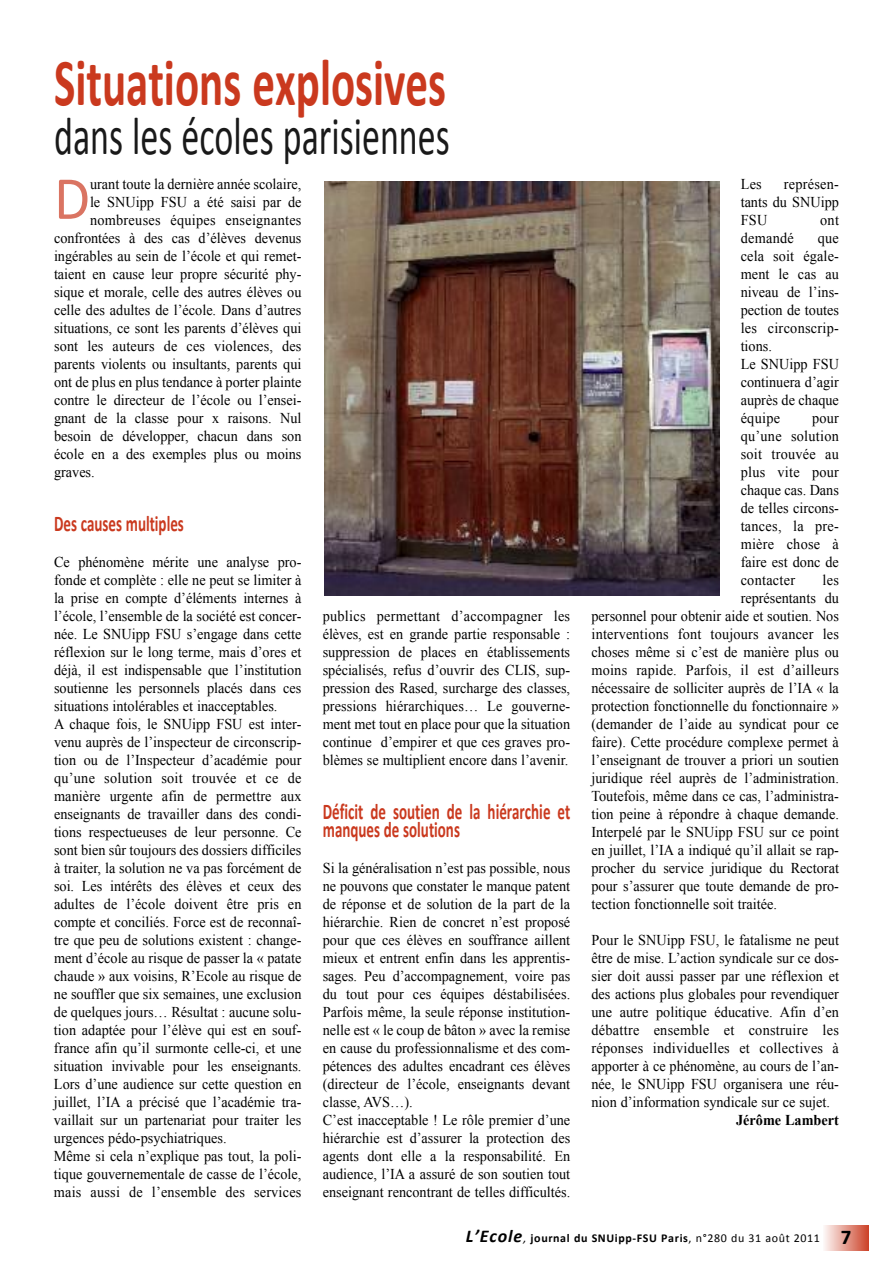
<style>
.page{position:relative;width:893px;height:1263px;background:#fff}
.page>*{position:absolute;margin:0;border:0;box-sizing:border-box;transform-origin:0 0}
.t1{font:700 67.5px "Calibri";color:#ca391e;scale:.67 1}
.t2{font:61.8px "Calibri";color:#da7462;scale:.95 1}
.t3{font:54px "Calibri";color:#191919;scale:.67 1}
.t4{font:700 22.5px/18px "Calibri";color:#ca391e;scale:.67 1}
.t5{font:15px/18px "Times New Roman";color:#000;text-align:justify;scale:.95 1}
.t6{font:15px "Times New Roman";letter-spacing:.02em;color:#000;scale:.95 1}
.t7{font:700 15px "Times New Roman";color:#000;scale:.95 1}
.t8{font:700 12px "Calibri";letter-spacing:.05em;color:#000}
.s1{font-style:italic;font-size:18px}
.s2{font-weight:400;font-style:italic}
.s3{font-weight:400}
.s4{font-size:21px}
</style>
<div class="page">
<div style="left:823px;top:1225px;width:46px;height:25px;background:linear-gradient(to right,#fdf9f8,#cd462d)"></div>
<img style="left:324px;top:181px;width:395px;height:414px">
<h1 class="t1" style="left:54px;top:40px;width:587px">Situations explosives</h1>
<h3 class="t3" style="left:54px;top:103px;width:592px">dans les écoles parisiennes</h3>
<h2 class="t2" style="left:54px;top:160px;width:40px">D</h2>
<p class="t5" style="left:90px;top:175px;width:224px">urant toute la dernière année scolaire,</p>
<p class="t5" style="left:90px;top:193px;width:224px">le SNUipp FSU a été saisi par de</p>
<p class="t6" style="left:90px;top:212px;width:224px">nombreuses équipes enseignantes</p>
<p class="t5" style="left:54px;top:229px;width:262px">confrontées à des cas d’élèves devenus</p>
<p class="t5" style="left:54px;top:247px;width:262px">ingérables au sein de l’école et qui remet-</p>
<p class="t5" style="left:54px;top:265px;width:262px">taient en cause leur propre sécurité phy-</p>
<p class="t5" style="left:54px;top:283px;width:262px">sique et morale, celle des autres élèves ou</p>
<p class="t5" style="left:54px;top:301px;width:262px">celle des adultes de l’école. Dans d’autres</p>
<p class="t5" style="left:54px;top:319px;width:262px">situations, ce sont les parents d’élèves qui</p>
<p class="t5" style="left:54px;top:337px;width:262px">sont les auteurs de ces violences, des</p>
<p class="t5" style="left:54px;top:355px;width:262px">parents violents ou insultants, parents qui</p>
<p class="t5" style="left:54px;top:373px;width:262px">ont de plus en plus tendance à porter plainte</p>
<p class="t5" style="left:54px;top:391px;width:262px">contre le directeur de l’école ou l’ensei-</p>
<p class="t5" style="left:54px;top:409px;width:262px">gnant de la classe pour x raisons. Nul</p>
<p class="t5" style="left:54px;top:427px;width:262px">besoin de développer, chacun dans son</p>
<p class="t5" style="left:54px;top:445px;width:262px">école en a des exemples plus ou moins</p>
<p class="t5" style="left:54px;top:463px;width:44px">graves.</p>
<h3 class="t4" style="left:54px;top:514px;width:195px">Des causes multiples</h3>
<p class="t5" style="left:54px;top:553px;width:262px;text-align:left">Ce phénomène mérite une analyse pro&shy;fonde et complète : elle ne peut se limiter à la prise en compte d’éléments internes à l’école, l’ensemble de la société est concer&shy;née. Le SNUipp FSU s’engage dans cette réflexion sur le long terme, mais d’ores et déjà, il est indispensable que l’institution soutienne les personnels placés dans ces situations intolérables et inacceptables.<br>A chaque fois, le SNUipp FSU est inter&shy;venu auprès de l’inspecteur de circonscrip&shy;tion ou de l’Inspecteur d’académie pour qu’une solution soit trouvée et ce de manière urgente afin de permettre aux enseignants de travailler dans des condi&shy;tions respectueuses de leur personne. Ce sont bien sûr toujours des dossiers difficiles à traiter, la solution ne va pas forcément de soi. Les intérêts des élèves et ceux des adultes de l’école doivent être pris en compte et conciliés. Force est de reconnaî&shy;tre que peu de solutions existent : change&shy;ment d’école au risque de passer la « patate chaude » aux voisins, R’Ecole au risque de ne souffler que six semaines, une exclusion de quelques jours… Résultat : aucune solu&shy;tion adaptée pour l’élève qui est en souf&shy;france afin qu’il surmonte celle-ci, et une situation invivable pour les enseignants.<br>Lors d’une audience sur cette question en juillet, l’IA a précisé que l’académie tra&shy;vaillait sur un partenariat pour traiter les urgences pédo-psychiatriques.<br>Même si cela n’explique pas tout, la poli&shy;tique gouvernementale de casse de l’école, mais aussi de l’ensemble des services</p>
<p class="t5" style="left:323px;top:607px;width:262px">publics permettant d’accompagner les élèves, est en grande partie responsable : suppression de places en établissements spécialisés, refus d’ouvrir des CLIS, sup&shy;pression des Rased, surcharge des classes, pressions hiérarchiques… Le gouverne&shy;ment met tout en place pour que la situation continue d’empirer et que ces graves pro&shy;blèmes se multiplient encore dans l’avenir.</p>
<h3 class="t4" style="left:323px;top:802px;width:371px">Déficit de soutien de la hiérarchie et manques de solutions</h3>
<p class="t5" style="left:323px;top:859px;width:262px;text-align:left">Si la généralisation n’est pas possible, nous ne pouvons que constater le manque patent de réponse et de solution de la part de la hiérarchie. Rien de concret n’est proposé pour que ces élèves en souffrance aillent mieux et entrent enfin dans les apprentis&shy;sages. Peu d’accompagnement, voire pas du tout pour ces équipes déstabilisées.<br>Parfois même, la seule réponse institution&shy;nelle est « le coup de bâton » avec la remise en cause du professionnalisme et des com&shy;pétences des adultes encadrant ces élèves (directeur de l’école, enseignants devant classe, AVS…).<br>C’est inacceptable ! Le rôle premier d’une hiérarchie est d’assurer la protection des agents dont elle a la responsabilité. En audience, l’IA a assuré de son soutien tout enseignant rencontrant de telles difficultés.</p>
<p class="t5" style="left:741px;top:175px;width:105px;text-indent:43px">représen&shy;tants du SNUipp FSU</p>
<p class="t5" style="left:741px;top:175px;width:24px">Les</p>
<p class="t5" style="left:820px;top:211px;width:21px">ont</p>
<p class="t6" style="left:741px;top:230px;width:57px">demandé</p>
<p class="t5" style="left:741px;top:229px;width:105px;text-align:left;text-indent:77px">que cela soit égale&shy;ment le cas au niveau de l’ins&shy;pection de toutes les circonscrip&shy;tions.<br>Le SNUipp FSU continuera d’agir auprès de chaque équipe</p>
<p class="t5" style="left:741px;top:409px;width:105px;text-indent:71px">pour qu’une solution soit trouvée au plus vite pour chaque cas. Dans de telles circons&shy;tances, la pre&shy;mière chose à faire est donc de contacter</p>
<p class="t5" style="left:823px;top:571px;width:19px">les</p>
<p class="t5" style="left:741px;top:589px;width:105px">représentants du</p>
<p class="t5" style="left:591px;top:607px;width:262px">personnel pour obtenir aide et soutien. Nos</p>
<p class="t5" style="left:591px;top:625px;width:262px">interventions font toujours avancer les</p>
<p class="t5" style="left:591px;top:643px;width:262px">choses même si c’est de manière plus ou</p>
<p class="t5" style="left:591px;top:661px;width:262px">moins rapide. Parfois, il est d’ailleurs</p>
<p class="t5" style="left:591px;top:679px;width:262px">nécessaire de solliciter auprès de l’IA « la</p>
<p class="t5" style="left:591px;top:697px;width:262px">protection fonctionnelle du fonctionnaire »</p>
<p class="t5" style="left:591px;top:715px;width:262px">(demander de l’aide au syndicat pour ce</p>
<p class="t5" style="left:591px;top:733px;width:262px">faire). Cette procédure complexe permet à</p>
<p class="t5" style="left:591px;top:751px;width:262px">l’enseignant de trouver a priori un soutien</p>
<p class="t5" style="left:591px;top:769px;width:262px">juridique réel auprès de l’administration.</p>
<p class="t5" style="left:591px;top:787px;width:262px">Toutefois, même dans ce cas, l’administra-</p>
<p class="t5" style="left:591px;top:805px;width:262px">tion peine à répondre à chaque demande.</p>
<p class="t5" style="left:591px;top:823px;width:262px">Interpelé par le SNUipp FSU sur ce point</p>
<p class="t5" style="left:591px;top:841px;width:262px">en juillet, l’IA a indiqué qu’il allait se rap-</p>
<p class="t5" style="left:591px;top:859px;width:262px">procher du service juridique du Rectorat</p>
<p class="t5" style="left:591px;top:877px;width:262px">pour s’assurer que toute demande de pro-</p>
<p class="t5" style="left:591px;top:895px;width:197px">tection fonctionnelle soit traitée.</p>
<p class="t5" style="left:591px;top:931px;width:262px">Pour le SNUipp FSU, le fatalisme ne peut être de mise. L’action syndicale sur ce dos&shy;sier doit aussi passer par une réflexion et des actions plus globales pour revendiquer une autre politique éducative. Afin d’en débattre ensemble et construire les réponses individuelles et collectives à apporter à ce phénomène, au cours de l’an&shy;née, le SNUipp FSU organisera une réu&shy;nion d’information syndicale sur ce sujet.</p>
<p class="t7" style="left:736px;top:1112px;width:110px">Jérôme Lambert</p>
<p class="t8" style="left:466px;top:1231px;width:387px"><span class="s1">L’Ecole</span><span class="s2">,</span> journal du SNUipp-FSU Paris<span class="s3">, n°280 du 31 août 2011</span> <span class="s4">7</span></p>
</div>
